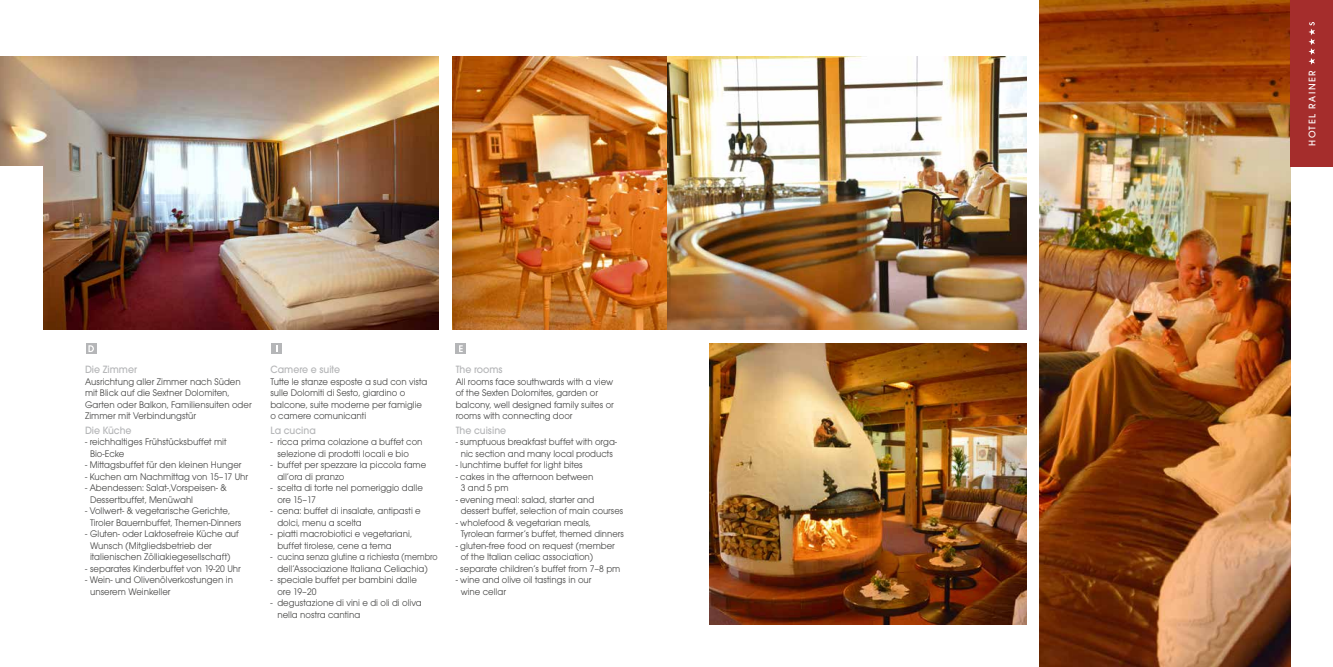
<style>
.page{position:relative;width:1333px;height:667px;background:#fff}
.page>*{position:absolute;margin:0;border:0;box-sizing:border-box;transform-origin:0 0}
.t1{font:500 11px "Avant Garde Gothic Itc T";color:#b5b6b8;scale:.95 1}
.t2{font:10px/11.5px "Avant Garde Gothic Itc T";color:#494948;scale:.95 1}
.t3{font:10px/11.5px "Avant Garde Gothic Itc T";color:#494948;text-align:center;scale:.88 1}
.t4{font:500 10px "Avant Garde Gothic Itc T";letter-spacing:.15em;color:#fff}
</style>
<div class="page">
<img style="left:0;top:57px;width:438px;height:272px">
<img style="left:452px;top:57px;width:574px;height:272px">
<img style="left:709px;top:343px;width:317px;height:281px">
<img style="left:1039px;top:0;width:251px;height:666px">
<div style="left:1290px;top:0;width:42px;height:167px;background:#a52d2c"></div>
<svg style="left:1308px;top:22px;width:6px;height:43px"></svg>
<div style="left:0;top:167px;width:43px;height:499px;background:#fff"></div>
<div style="left:86px;top:343px;width:10px;height:10px;background:#b5b6b8"></div>
<svg style="left:88px;top:345px;width:6px;height:7px"></svg>
<svg style="left:271px;top:343px;width:11px;height:10px"></svg>
<div style="left:455px;top:343px;width:11px;height:10px;background:#b5b6b8"></div>
<svg style="left:459px;top:345px;width:3px;height:7px"></svg>
<p class="t1" style="left:85px;top:363px;width:56px">Die Zimmer</p>
<p class="t2" style="left:85px;top:375px;width:177px">Ausrichtung aller Zimmer nach Süden mit Blick auf die Sextner Dolomiten, Garten oder Balkon, Familiensuiten oder Zimmer mit Verbindungstür</p>
<p class="t1" style="left:85px;top:423px;width:50px">Die Küche</p>
<p class="t2" style="left:90px;top:435px;width:145px;text-indent:-5px">- reichhaltiges Frühstücksbuffet mit<br>Bio-Ecke</p>
<p class="t2" style="left:85px;top:458px;width:166px">- Mittagsbuffet für den kleinen Hunger</p>
<p class="t2" style="left:85px;top:470px;width:173px">- Kuchen am Nachmittag von 15–17 Uhr</p>
<p class="t2" style="left:90px;top:481px;width:145px;text-indent:-5px">- Abendessen: Salat-,Vorspeisen- &amp;<br>Dessertbuffet, Menüwahl</p>
<p class="t2" style="left:90px;top:504px;width:161px;text-indent:-5px">- Vollwert- &amp; vegetarische Gerichte,<br>Tiroler Bauernbuffet, Themen-Dinners</p>
<p class="t2" style="left:90px;top:527px;width:158px;text-indent:-5px">- Gluten- oder Laktosefreie Küche auf<br>Wunsch (Mitgliedsbetrieb der italienischen Zölliakiegesellschaft)</p>
<p class="t2" style="left:85px;top:562px;width:166px">- separates Kinderbuffet von 19-20 Uhr</p>
<p class="t2" style="left:90px;top:573px;width:152px;text-indent:-5px">- Wein- und Olivenölverkostungen in unserem Weinkeller</p>
<p class="t1" style="left:270px;top:363px;width:75px">Camere e suite</p>
<p class="t2" style="left:270px;top:375px;width:167px">Tutte le stanze esposte a sud con vista sulle Dolomiti di Sesto, giardino o balcone, suite moderne per famiglie o camere comunicanti</p>
<p class="t1" style="left:270px;top:423px;width:49px">La cucina</p>
<p class="t2" style="left:277px;top:435px;width:154px;text-indent:-7px">- ricca prima colazione a buffet con selezione di prodotti locali e bio</p>
<p class="t2" style="left:277px;top:458px;width:158px;text-indent:-7px">- buffet per spezzare la piccola fame all’ora di pranzo</p>
<p class="t2" style="left:277px;top:481px;width:155px;text-indent:-7px">- scelta di torte nel pomeriggio dalle ore 15–17</p>
<p class="t2" style="left:277px;top:504px;width:152px;text-indent:-7px">- cena: buffet di insalate, antipasti e dolci, menu a scelta</p>
<p class="t2" style="left:277px;top:527px;width:143px;text-indent:-7px">- piatti macrobiotici e vegetariani, buffet tirolese, cene a tema</p>
<p class="t3" style="left:270px;top:550px;width:192px">- cucina senza glutine a richiesta (membro dell’Associazione Italiana Celiachia)</p>
<p class="t2" style="left:277px;top:573px;width:148px;text-indent:-7px">- speciale buffet per bambini dalle ore 19–20</p>
<p class="t2" style="left:277px;top:596px;width:153px;text-indent:-7px">- degustazione di vini e di oli di oliva nella nostra cantina</p>
<p class="t1" style="left:455px;top:363px;width:51px">The rooms</p>
<p class="t2" style="left:455px;top:375px;width:168px">All rooms face southwards with a view of the Sexten Dolomites, garden or balcony, well designed family suites or rooms with connecting door</p>
<p class="t1" style="left:455px;top:423px;width:55px">The cuisine</p>
<p class="t2" style="left:455px;top:435px;width:171px;text-align:center">- sumptuous breakfast buffet with orga&shy;nic section and many local products</p>
<p class="t2" style="left:455px;top:458px;width:135px">- lunchtime buffet for light bites</p>
<p class="t2" style="left:460px;top:470px;width:141px;text-indent:-5px">- cakes in the afternoon between<br>3 and 5 pm</p>
<p class="t2" style="left:460px;top:493px;width:173px;text-indent:-5px">- evening meal: salad, starter and dessert buffet, selection of main courses</p>
<p class="t2" style="left:460px;top:516px;width:173px;text-indent:-5px">- wholefood &amp; vegetarian meals,<br>Tyrolean farmer’s buffet, themed dinners</p>
<p class="t2" style="left:460px;top:539px;width:164px;text-indent:-5px">- gluten-free food on request (member of the Italian celiac association)</p>
<p class="t2" style="left:455px;top:562px;width:175px">- separate children’s buffet from 7–8 pm</p>
<p class="t2" style="left:460px;top:573px;width:139px;text-indent:-5px">- wine and olive oil tastings in our wine cellar</p>
<p class="t4" style="left:1306px;top:146px;width:77px;rotate:-90deg">HOTEL RAINER</p>
</div>
